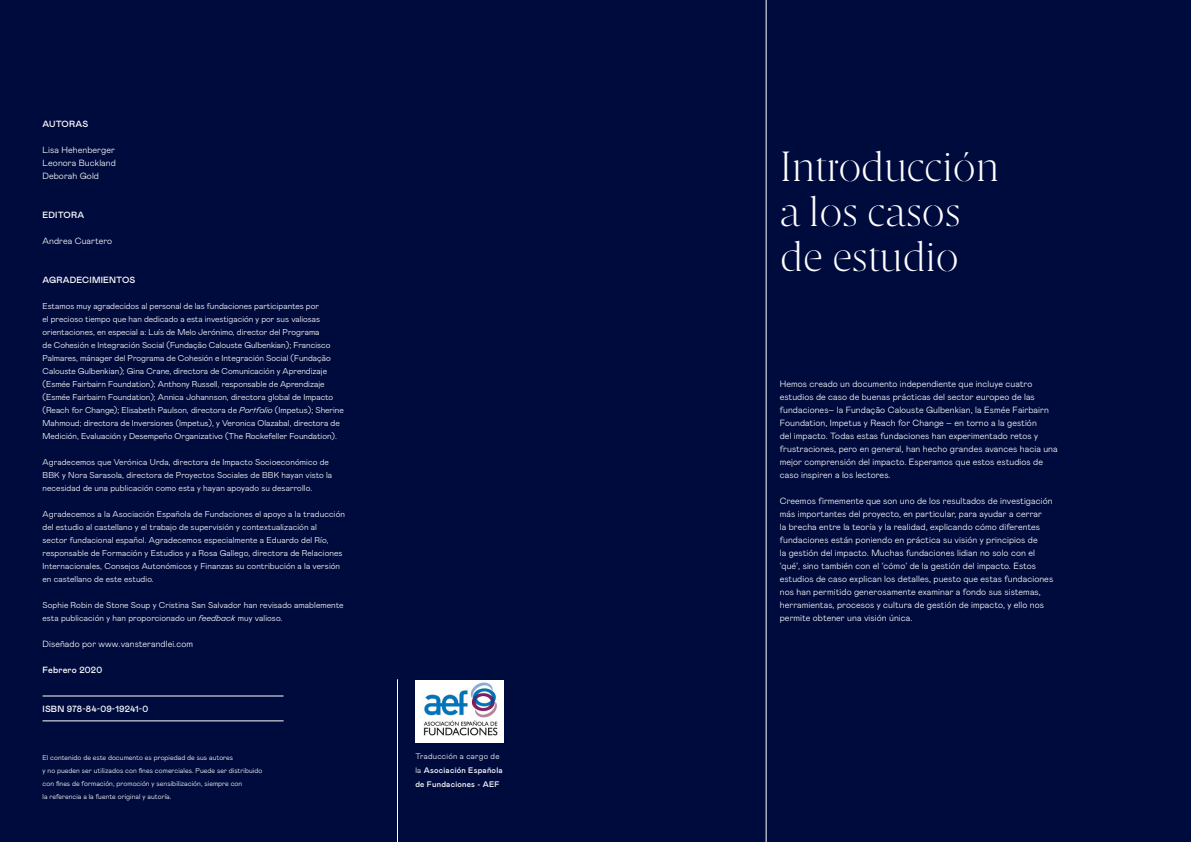
<style>
.page{position:relative;width:1191px;height:842px;background:#000b3d}
.page>*{position:absolute;margin:0;border:0;box-sizing:border-box;transform-origin:0 0}
.t1{font:300 42px/45px "Esade";letter-spacing:-.01em;color:#fff}
.t2{font:300 9px/13px "Mabry Pro";letter-spacing:.01em;color:#fff}
.t3{font:500 9px "Mabry Pro";letter-spacing:.02em;color:#fff}
.t4{font:300 8.5px/13px "Mabry Pro";color:#fff}
.t5{font:500 8px/14px "Mabry Pro";letter-spacing:.03em;color:#fff}
.t6{font:300 7px/13px "Mabry Pro";letter-spacing:.01em;color:#fff}
.s1{font-style:italic}
.s2{font-weight:300}
</style>
<div class="page">
<hr style="left:765px;top:0;width:1px;height:842px;background:#fff">
<hr style="left:43px;top:696px;width:240px;height:1px;background:#fff">
<hr style="left:43px;top:721px;width:240px;height:1px;background:#fff">
<div style="left:415px;top:680px;width:89px;height:63px;background:#fff"></div>
<img style="left:423px;top:682px;width:75px;height:54px">
<hr style="left:397px;top:679px;width:1px;height:163px;background:#fff">
<p class="t3" style="left:43px;top:117px;width:47px">AUTORAS</p>
<p class="t2" style="left:43px;top:143px;width:75px;text-align:justify">Lisa Hehenberger Leonora Buckland Deborah Gold</p>
<p class="t3" style="left:43px;top:208px;width:43px">EDITORA</p>
<p class="t2" style="left:43px;top:234px;width:71px">Andrea Cuartero</p>
<p class="t3" style="left:43px;top:273px;width:94px">AGRADECIMIENTOS</p>
<p class="t4" style="left:43px;top:299px;width:303px">Estamos muy agradecidos al personal de las fundaciones participantes por<br>el precioso tiempo que han dedicado a esta investigación y por sus valiosas orientaciones, en especial a: Luís de Melo Jerónimo, director del Programa<br>de Cohesión e Integración Social (Fundação Calouste Gulbenkian); Francisco Palmares, mánager del Programa de Cohesión e Integración Social (Fundação Calouste Gulbenkian); Gina Crane, directora de Comunicación y Aprendizaje (Esmée Fairbairn Foundation); Anthony Russell, responsable de Aprendizaje (Esmée Fairbairn Foundation); Annica Johannson, directora global de Impacto (Reach for Change); Elisabeth Paulson, directora de <span class="s1">Portfolio</span> (Impetus); Sherine Mahmoud; directora de Inversiones (Impetus), y Veronica Olazabal, directora de Medición, Evaluación y Desempeño Organizativo (The Rockefeller Foundation).</p>
<p class="t4" style="left:43px;top:455px;width:291px">Agradecemos que Verónica Urda, directora de Impacto Socioeconómico de<br>BBK y Nora Sarasola, directora de Proyectos Sociales de BBK hayan visto la necesidad de una publicación como esta y hayan apoyado su desarrollo.</p>
<p class="t4" style="left:43px;top:507px;width:304px">Agradecemos a la Asociación Española de Fundaciones el apoyo a la traducción del estudio al castellano y el trabajo de supervisión y contextualización al<br>sector fundacional español. Agradecemos especialmente a Eduardo del Río, responsable de Formación y Estudios y a Rosa Gallego, directora de Relaciones Internacionales, Consejos Autonómicos y Finanzas su contribución a la versión en castellano de este estudio.</p>
<p class="t4" style="left:43px;top:598px;width:302px">Sophie Robin de Stone Soup y Cristina San Salvador han revisado amablemente esta publicación y han proporcionado un <span class="s1">feedback</span> muy valioso.</p>
<p class="t2" style="left:43px;top:637px;width:152px">Diseñado por www.vansterandlei.com</p>
<p class="t3" style="left:43px;top:663px;width:61px">Febrero 2020</p>
<p class="t3" style="left:43px;top:702px;width:107px">ISBN 978-84-09-19241-0</p>
<p class="t6" style="left:43px;top:751px;width:221px">El contenido de este documento es propiedad de sus autores<br>y no pueden ser utilizados con fines comerciales. Puede ser distribuido con fines de formación, promoción y sensibilización, siempre con<br>la referencia a la fuente original y autoría.</p>
<p class="t5" style="left:415px;top:748px;width:89px"><span class="s2">Traducción a cargo de la</span> Asociación Española de Fundaciones - AEF</p>
<h1 class="t1" style="left:780px;top:141px;width:221px">Introducción a los casos de estudio</h1>
<p class="t2" style="left:780px;top:377px;width:279px">Hemos creado un documento independiente que incluye cuatro estudios de caso de buenas prácticas del sector europeo de las fundaciones– la Fundação Calouste Gulbenkian, la Esmée Fairbairn Foundation, Impetus y Reach for Change – en torno a la gestión<br>del impacto. Todas estas fundaciones han experimentado retos y frustraciones, pero en general, han hecho grandes avances hacia una mejor comprensión del impacto. Esperamos que estos estudios de caso inspiren a los lectores.</p>
<p class="t2" style="left:780px;top:494px;width:275px">Creemos firmemente que son uno de los resultados de investigación más importantes del proyecto, en particular, para ayudar a cerrar<br>la brecha entre la teoría y la realidad, explicando cómo diferentes fundaciones están poniendo en práctica su visión y principios de<br>la gestión del impacto. Muchas fundaciones lidian no solo con el ‘qué’, sino también con el ‘cómo’ de la gestión del impacto. Estos estudios de caso explican los detalles, puesto que estas fundaciones nos han permitido generosamente examinar a fondo sus sistemas, herramientas, procesos y cultura de gestión de impacto, y ello nos permite obtener una visión única.</p>
</div>
